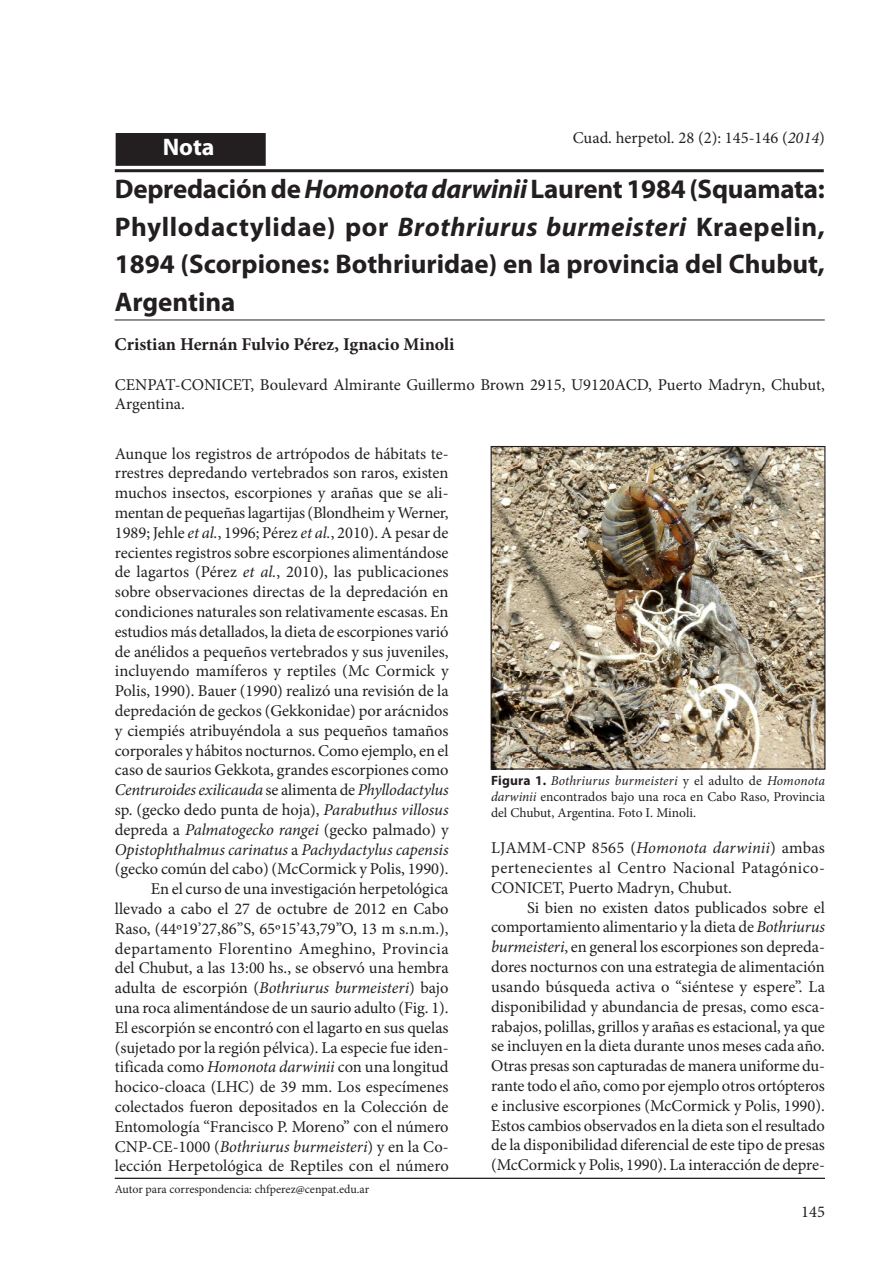
<style>
.page{position:relative;width:893px;height:1263px;background:#fff}
.page>*{position:absolute;margin:0;border:0;box-sizing:border-box;transform-origin:0 0}
.Título{font:700 27px/37.5px "Myriad Pro";color:#231f20;text-align:justify}
.Sección{font:700 24px "Myriad Pro";color:#fff}
.Autores{font:700 18px "Minion Pro";color:#231f20}
.C__de_texto{font:16.5px/19.8px "Minion Pro";color:#231f20;text-align:justify}
.Direcciones{font:16.5px/19.8px "Minion Pro";color:#231f20}
.t1{font:16.05px "Calibri";color:#000}
.C__de_texto-2{font:13.5px/16.2px "Minion Pro";letter-spacing:-.005em;color:#231f20;text-align:justify}
.Correspondencia{font:12px "Minion Pro";color:#231f20}
.s1{font-style:italic}
.s2{font-family:"Myriad Pro";font-weight:700}
</style>
<div class="page">
<hr style="left:115px;top:169px;width:709px;height:3px;background:#231f20">
<div style="left:116px;top:134px;width:149px;height:31px;background:#231f20"></div>
<div style="left:116px;top:133px;width:150px;height:33px;border:2px solid #231f20"></div>
<hr style="left:115px;top:1178px;width:710px;height:1px;background:#231f20">
<hr style="left:115px;top:320px;width:710px;height:1px;background:#231f20">
<img style="left:493px;top:448px;width:330px;height:319px">
<div style="left:491px;top:446px;width:334px;height:323px;border:1px solid #231f20"></div>
<p class="Sección" style="left:163px;top:131px;width:53px">Nota</p>
<p class="C__de_texto" style="left:573px;top:128px;width:254px">Cuad. herpetol. 28 (2): 145-146 (<span class="s1">2014</span>)</p>
<p class="Título" style="left:115px;top:169px;width:712px">Depredación de <span class="s1">Homonota darwinii</span> Laurent 1984 (Squamata:<br>Phyllodactylidae) por <span class="s1">Brothriurus burmeisteri</span> Kraepelin, 1894 (Scorpiones: Bothriuridae) en la provincia del Chubut, Argentina</p>
<p class="Autores" style="left:115px;top:331px;width:341px">Cristian Hernán Fulvio Pérez, Ignacio Minoli</p>
<p class="Direcciones" style="left:115px;top:374px;width:711px">CENPAT-CONICET, Boulevard Almirante Guillermo Brown 2915, U9120ACD, Puerto Madryn, Chubut,<br>Argentina.</p>
<p class="C__de_texto" style="left:115px;top:443px;width:335px">Aunque los registros de artrópodos de hábitats te&shy;rrestres depredando vertebrados son raros, existen muchos insectos, escorpiones y arañas que se ali&shy;mentan de pequeñas lagartijas (Blondheim y Werner, 1989; Jehle <span class="s1">et al.</span>, 1996; Pérez <span class="s1">et al.</span>, 2010). A pesar de recientes registros sobre escorpiones alimentándose de lagartos (Pérez <span class="s1">et al.</span>, 2010), las publicaciones sobre observaciones directas de la depredación en condiciones naturales son relativamente escasas. En estudios más detallados, la dieta de escorpiones varió de anélidos a pequeños vertebrados y sus juveniles, incluyendo mamíferos y reptiles (Mc Cormick y Polis, 1990). Bauer (1990) realizó una revisión de la depredación de geckos (Gekkonidae) por arácnidos y ciempiés atribuyéndola a sus pequeños tamaños corporales y hábitos nocturnos. Como ejemplo, en el caso de saurios Gekkota, grandes escorpiones como <span class="s1">Centruroides exilicauda</span> se alimenta de <span class="s1">Phyllodactylus </span>sp. (gecko dedo punta de hoja), <span class="s1">Parabuthus villosus </span>depreda a <span class="s1">Palmatogecko rangei</span> (gecko palmado) y <span class="s1">Opistophthalmus carinatus</span> a <span class="s1">Pachydactylus capensis </span>(gecko común del cabo) (McCormick y Polis, 1990).</p>
<p class="C__de_texto" style="left:115px;top:879px;width:335px;text-indent:36px">En el curso de una investigación herpetológica llevado a cabo el 27 de octubre de 2012 en Cabo Raso, (44º19’27,86”S, 65º15’43,79”O, 13 m s.n.m.), departamento Florentino Ameghino, Provincia del Chubut, a las 13:00 hs., se observó una hembra adulta de escorpión (<span class="s1">Bothriurus burmeisteri</span>) bajo una roca alimentándose de un saurio adulto (Fig. 1).<br>El escorpión se encontró con el lagarto en sus quelas (sujetado por la región pélvica). La especie fue iden&shy;tificada como <span class="s1">Homonota darwinii</span> con una longitud hocico-cloaca (LHC) de 39 mm. Los especímenes colectados fueron depositados en la Colección de Entomología “Francisco P. Moreno” con el número CNP-CE-1000 (<span class="s1">Bothriurus burmeisteri</span>) y en la Co&shy;lección Herpetológica de Reptiles con el número</p>
<p class="Correspondencia" style="left:115px;top:1181px;width:256px">Autor para correspondencia: chfperez@cenpat.edu.ar</p>
<p class="C__de_texto-2" style="left:491px;top:772px;width:335px"><span class="s2">Figura 1.</span> <span class="s1">Bothriurus burmeisteri</span> y el adulto de <span class="s1">Homonota darwinii</span> encontrados bajo una roca en Cabo Raso, Provincia del Chubut, Argentina. Foto I. Minoli.</p>
<p class="t1" style="left:630px;top:809px;width:39px">FIG. 1</p>
<p class="C__de_texto" style="left:491px;top:838px;width:335px">LJAMM-CNP 8565 (<span class="s1">Homonota darwinii</span>) ambas pertenecientes al Centro Nacional Patagónico-CONICET, Puerto Madryn, Chubut.</p>
<p class="C__de_texto" style="left:491px;top:897px;width:335px;text-indent:36px">Si bien no existen datos publicados sobre el comportamiento alimentario y la dieta de <span class="s1">Bothriurus burmeisteri</span>, en general los escorpiones son depreda&shy;dores nocturnos con una estrategia de alimentación usando búsqueda activa o “siéntese y espere”. La disponibilidad y abundancia de presas, como esca&shy;rabajos, polillas, grillos y arañas es estacional, ya que se incluyen en la dieta durante unos meses cada año.<br>Otras presas son capturadas de manera uniforme du&shy;rante todo el año, como por ejemplo otros ortópteros e inclusive escorpiones (McCormick y Polis, 1990).<br>Estos cambios observados en la dieta son el resultado de la disponibilidad diferencial de este tipo de presas (McCormick y Polis, 1990). La interacción de depre-</p>
<p class="C__de_texto" style="left:801px;top:1202px;width:25px">145</p>
</div>
